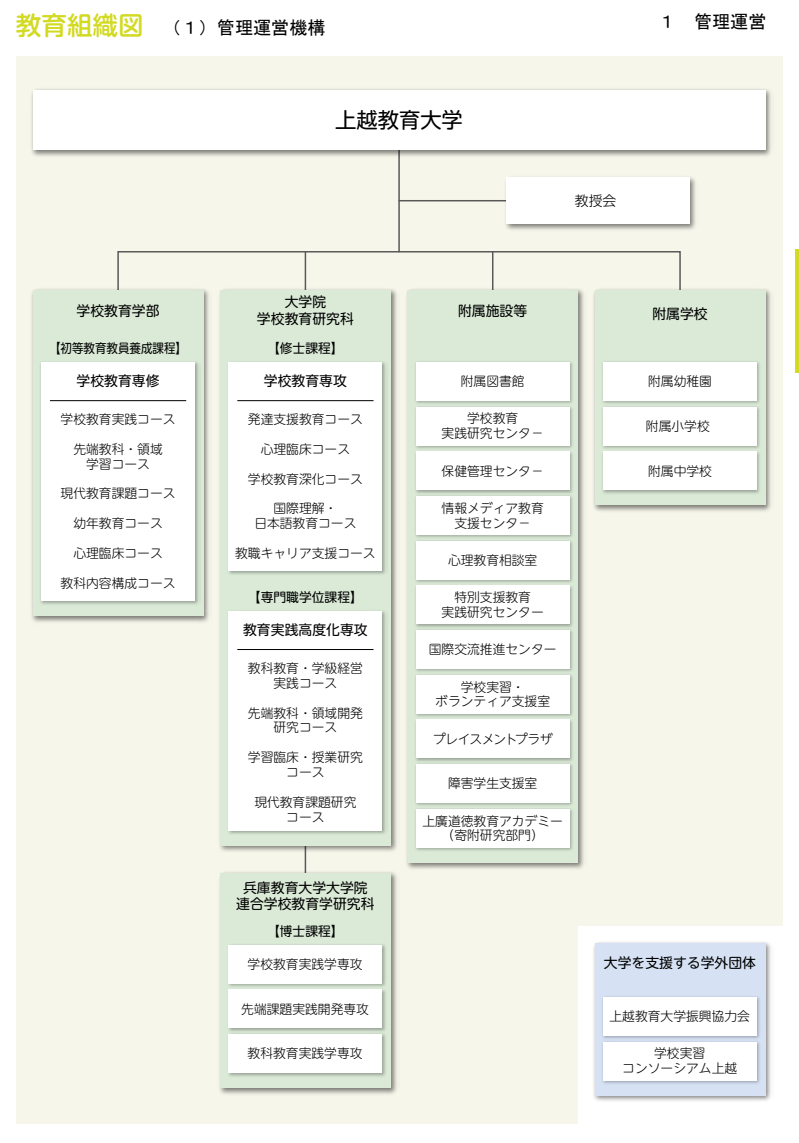
<style>
.page{position:relative;width:799px;height:1143px;background:#fff}
.page>*{position:absolute;margin:0;border:0;box-sizing:border-box;transform-origin:0 0}
.t1{font:21.3px "UD Shin M Go Pr 6 N";color:#000}
.t2{font:18px "MS Gothic";color:#000}
.t3{font:13.8px/15.9px "UD Shin M Go Pr 6 N";color:#000;text-align:center}
.t4{font:300 13.8px "UD Shin M Go Pr 6 N";color:#000}
.t5{font:300 12.75px/14.9px "UD Shin M Go Pr 6 N";color:#000;text-align:center}
.t6{font:12.75px "UD Shin M Go Pr 6 N";color:#000}
.t7{font:12.75px "UD Shin M Go Pr 6 N";color:#000;scale:.9 1}
.t8{font:300 12.75px "UD Shin M Go Pr 6 N";letter-spacing:-.03em;color:#000}
.s1{font-family:"UD Shin M Go Pr 6 N";font-weight:500;font-size:25.5px;color:#d2da22}
</style>
<div class="page">
<svg style="left:795px;top:249px;width:3px;height:123px"></svg>
<div style="left:16px;top:56px;width:765px;height:1067px;background:#f7f6eb"></div>
<div style="left:577px;top:926px;width:204px;height:197px;background:#fff"></div>
<hr style="left:304px;top:252px;width:2px;height:637px;background:#595858">
<hr style="left:491px;top:252px;width:2px;height:63px;background:#595858">
<div style="left:117px;top:251px;width:563px;height:65px;border:1px solid #595858"></div>
<hr style="left:399px;top:200px;width:191px;height:1px;background:#595858">
<hr style="left:398px;top:150px;width:1px;height:102px;background:#595858">
<img style="left:219px;top:868px;width:178px;height:226px">
<div style="left:220px;top:872px;width:170px;height:215px;background:#dbead7"></div>
<img style="left:593px;top:942px;width:178px;height:159px">
<div style="left:594px;top:943px;width:170px;height:152px;background:#d6e2f3"></div>
<img style="left:216px;top:286px;width:183px;height:567px">
<div style="left:220px;top:290px;width:170px;height:555px;background:#dbead7"></div>
<img style="left:31px;top:286px;width:181px;height:336px">
<div style="left:33px;top:290px;width:170px;height:325px;background:#dbead7"></div>
<img style="left:403px;top:286px;width:183px;height:583px">
<div style="left:407px;top:290px;width:170px;height:572px;background:#dbead7"></div>
<img style="left:590px;top:286px;width:181px;height:225px">
<div style="left:594px;top:290px;width:170px;height:215px;background:#dbead7"></div>
<img style="left:31px;top:89px;width:740px;height:69px">
<div style="left:33px;top:90px;width:731px;height:60px;background:#fff"></div>
<img style="left:228px;top:362px;width:158px;height:213px">
<div style="left:229px;top:362px;width:153px;height:209px;background:#fff"></div>
<img style="left:228px;top:611px;width:158px;height:223px">
<div style="left:229px;top:611px;width:153px;height:219px;background:#fff"></div>
<img style="left:502px;top:177px;width:194px;height:53px">
<div style="left:506px;top:177px;width:183px;height:47px;background:#fff"></div>
<img style="left:228px;top:944px;width:158px;height:87px">
<div style="left:229px;top:945px;width:153px;height:38px;background:#fff"></div>
<div style="left:229px;top:989px;width:153px;height:39px;background:#fff"></div>
<img style="left:228px;top:1031px;width:158px;height:46px">
<div style="left:229px;top:1034px;width:153px;height:38px;background:#fff"></div>
<img style="left:602px;top:996px;width:158px;height:88px">
<div style="left:603px;top:997px;width:153px;height:38px;background:#fff"></div>
<div style="left:603px;top:1041px;width:153px;height:39px;background:#fff"></div>
<img style="left:40px;top:362px;width:159px;height:243px">
<div style="left:41px;top:362px;width:153px;height:238px;background:#fff"></div>
<img style="left:415px;top:361px;width:158px;height:43px">
<div style="left:416px;top:362px;width:153px;height:38px;background:#fff"></div>
<img style="left:415px;top:406px;width:158px;height:132px">
<div style="left:416px;top:407px;width:153px;height:38px;background:#fff"></div>
<div style="left:416px;top:451px;width:153px;height:39px;background:#fff"></div>
<div style="left:416px;top:496px;width:153px;height:38px;background:#fff"></div>
<img style="left:415px;top:540px;width:158px;height:132px">
<div style="left:416px;top:541px;width:153px;height:38px;background:#fff"></div>
<div style="left:416px;top:585px;width:153px;height:39px;background:#fff"></div>
<div style="left:416px;top:630px;width:153px;height:38px;background:#fff"></div>
<img style="left:415px;top:674px;width:158px;height:87px">
<div style="left:416px;top:675px;width:153px;height:38px;background:#fff"></div>
<div style="left:416px;top:719px;width:153px;height:39px;background:#fff"></div>
<img style="left:415px;top:761px;width:158px;height:45px">
<div style="left:416px;top:764px;width:153px;height:38px;background:#fff"></div>
<img style="left:415px;top:808px;width:158px;height:43px">
<div style="left:416px;top:809px;width:153px;height:38px;background:#fff"></div>
<img style="left:602px;top:361px;width:158px;height:43px">
<div style="left:603px;top:362px;width:153px;height:38px;background:#fff"></div>
<img style="left:602px;top:406px;width:158px;height:88px">
<div style="left:603px;top:407px;width:153px;height:38px;background:#fff"></div>
<div style="left:603px;top:451px;width:153px;height:39px;background:#fff"></div>
<hr style="left:50px;top:400px;width:136px;height:1px;background:#000">
<hr style="left:237px;top:400px;width:136px;height:1px;background:#000">
<hr style="left:237px;top:649px;width:136px;height:1px;background:#000">
<h2 class="t2" style="left:16px;top:19px;width:311px"><span class="s1">教育組織図</span> （１）管理運営機構</h2>
<h2 class="t2" style="left:657px;top:13px;width:110px">１ 管理運営</h2>
<p class="t3" style="left:77px;top:302px;width:84px">学校教育学部</p>
<p class="t7" style="left:49px;top:338px;width:155px">【初等教育教員養成課程】</p>
<p class="t3" style="left:77px;top:372px;width:84px">学校教育専修</p>
<p class="t5" style="left:61px;top:411px;width:116px">学校教育実践コース</p>
<p class="t5" style="left:73px;top:441px;width:91px">先端教科・領域学習コース</p>
<p class="t5" style="left:61px;top:485px;width:116px">現代教育課題コース</p>
<p class="t5" style="left:73px;top:515px;width:91px">幼年教育コース</p>
<p class="t5" style="left:73px;top:545px;width:91px">心理臨床コース</p>
<p class="t5" style="left:61px;top:575px;width:116px">教科内容構成コース</p>
<h1 class="t1" style="left:335px;top:102px;width:129px">上越教育大学</h1>
<p class="t4" style="left:574px;top:189px;width:43px">教授会</p>
<p class="t3" style="left:257px;top:292px;width:98px;line-height:17px">大学院<br>学校教育研究科</p>
<p class="t6" style="left:267px;top:338px;width:78px">【修士課程】</p>
<p class="t3" style="left:264px;top:372px;width:84px">学校教育専攻</p>
<p class="t5" style="left:248px;top:411px;width:116px">発達支援教育コース</p>
<p class="t5" style="left:260px;top:441px;width:91px">心理臨床コース</p>
<p class="t5" style="left:248px;top:470px;width:116px">学校教育深化コース</p>
<p class="t5" style="left:254px;top:500px;width:104px">国際理解・<br>日本語教育コース</p>
<p class="t5" style="left:235px;top:545px;width:142px">教職キャリア支援コース</p>
<p class="t6" style="left:248px;top:586px;width:116px">【専門職学位課程】</p>
<p class="t3" style="left:243px;top:621px;width:126px">教育実践高度化専攻</p>
<p class="t5" style="left:248px;top:660px;width:116px">教科教育・学級経営実践コース</p>
<p class="t5" style="left:248px;top:704px;width:116px">先端教科・領域開発研究コース</p>
<p class="t5" style="left:248px;top:749px;width:116px">学習臨床・授業研究コース</p>
<p class="t5" style="left:254px;top:794px;width:104px">現代教育課題研究コース</p>
<p class="t3" style="left:236px;top:879px;width:140px">兵庫教育大学大学院連合学校教育学研究科</p>
<p class="t6" style="left:267px;top:920px;width:78px">【博士課程】</p>
<p class="t5" style="left:247px;top:956px;width:116px">学校教育実践学専攻</p>
<p class="t5" style="left:241px;top:1000px;width:129px">先端課題実践開発専攻</p>
<p class="t5" style="left:247px;top:1045px;width:116px">教科教育実践学専攻</p>
<p class="t3" style="left:458px;top:302px;width:71px">附属施設等</p>
<p class="t5" style="left:460px;top:373px;width:65px">附属図書館</p>
<p class="t5" style="left:441px;top:410px;width:104px">学校教育<br>実践研究センタ－</p>
<p class="t5" style="left:441px;top:462px;width:104px">保健管理センタ－</p>
<p class="t5" style="left:441px;top:500px;width:104px">情報メディア教育支援センタ－</p>
<p class="t5" style="left:447px;top:552px;width:91px">心理教育相談室</p>
<p class="t5" style="left:441px;top:589px;width:104px">特別支援教育<br>実践研究センター</p>
<p class="t5" style="left:428px;top:641px;width:129px">国際交流推進センター</p>
<p class="t5" style="left:435px;top:678px;width:116px">学校実習・<br>ボランティア支援室</p>
<p class="t8" style="left:432px;top:728px;width:121px">プレイスメントプラザ</p>
<p class="t5" style="left:447px;top:775px;width:91px">障害学生支援室</p>
<p class="t5" style="left:422px;top:812px;width:142px">上廣道徳教育アカデミー（寄附研究部門）</p>
<p class="t3" style="left:652px;top:305px;width:57px">附属学校</p>
<p class="t5" style="left:647px;top:373px;width:65px">附属幼稚園</p>
<p class="t5" style="left:645px;top:418px;width:65px">附属小学校</p>
<p class="t5" style="left:647px;top:462px;width:65px">附属中学校</p>
<p class="t3" style="left:603px;top:953px;width:154px">大学を支援する学外団体</p>
<p class="t5" style="left:609px;top:1008px;width:142px">上越教育大学振興協力会</p>
<p class="t5" style="left:622px;top:1045px;width:116px">学校実習<br>コンソーシアム上越</p>
</div>
